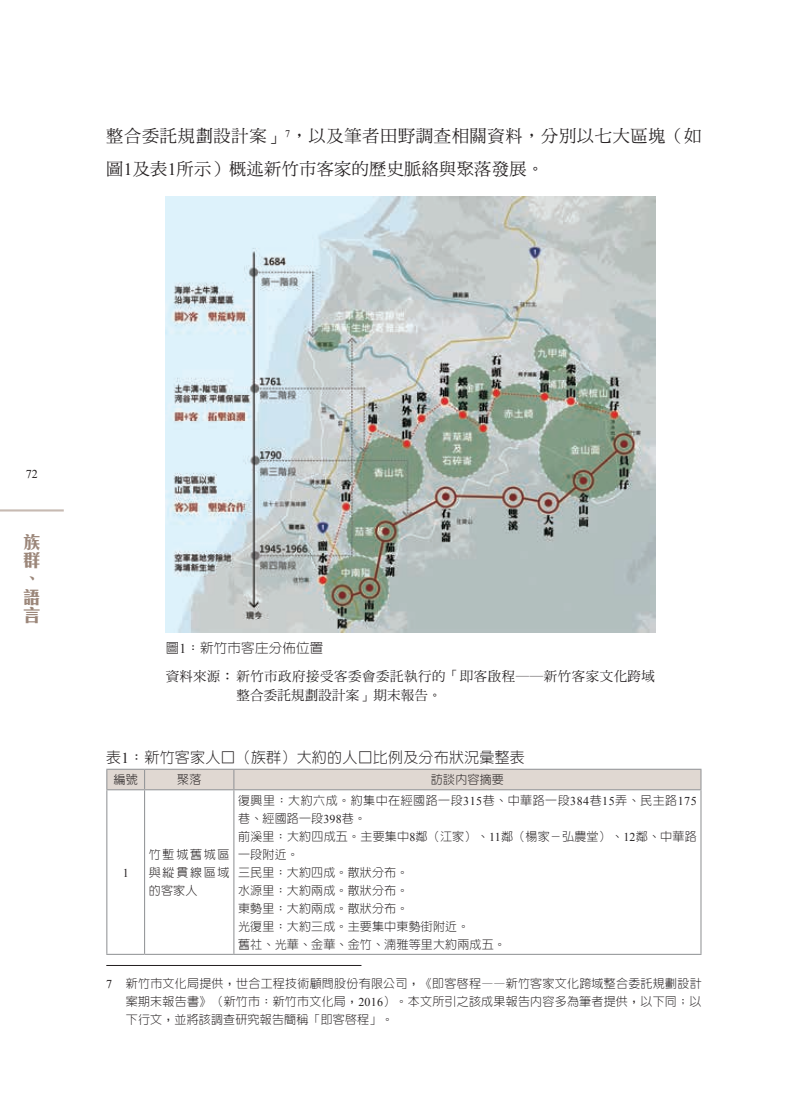
<style>
.page{position:relative;width:808px;height:1106px;background:#fff}
.page>*{position:absolute;margin:0;border:0;box-sizing:border-box;transform-origin:0 0}
.t1{font:700 18px/18.3px "C Hei 3 HK";color:#9b8679}
.t2{font:17.25px/33px "DF Ming Std W5";letter-spacing:.035em;color:#231f20}
.t3{font:300 15px "AR New Hei B5";letter-spacing:.015em;color:#231f20}
.t4{font:13.5px/19.5px "DF Ming Std W5";letter-spacing:.035em;color:#231f20}
.t5{font:300 13.5px "AR New Hei B5";letter-spacing:.015em;color:#231f20}
.t6{font:300 12px/18px "AR New Hei B5";letter-spacing:.015em;color:#231f20;text-align:justify}
.t7{font:12px "Times New Roman";color:#231f20}
.s1{font-family:"Times New Roman"}
.s2{font-family:"Times New Roman";font-weight:400}
</style>
<div class="page">
<hr style="left:0;top:509px;width:64px;height:2px;background:#c7bab2">
<hr style="left:144px;top:790px;width:1px;height:163px;background:#939598">
<hr style="left:233px;top:790px;width:1px;height:163px;background:#939598">
<hr style="left:106px;top:953px;width:39px;height:1px;background:#939598">
<hr style="left:145px;top:953px;width:89px;height:1px;background:#939598">
<hr style="left:234px;top:953px;width:467px;height:1px;background:#939598">
<hr style="left:106px;top:790px;width:1px;height:163px;background:#939598">
<hr style="left:700px;top:790px;width:1px;height:163px;background:#939598">
<hr style="left:106px;top:768px;width:39px;height:1px;background:#939598">
<hr style="left:145px;top:768px;width:89px;height:1px;background:#939598">
<hr style="left:234px;top:768px;width:467px;height:1px;background:#939598">
<div style="left:106px;top:769px;width:595px;height:20px;background:#e0d8d2"></div>
<hr style="left:106px;top:789px;width:39px;height:1px;background:#939598">
<hr style="left:145px;top:789px;width:89px;height:1px;background:#939598">
<hr style="left:234px;top:789px;width:467px;height:1px;background:#939598">
<hr style="left:106px;top:965px;width:255px;height:1px;background:#231f20">
<img style="left:166px;top:196px;width:489px;height:436px">
<h2 class="t2" style="left:106px;top:119px;width:597px">整合委託規劃設計案」<sup>7</sup>，以及筆者田野調查相關資料，分別以七大區塊（如圖<span class="s1">1</span>及表<span class="s1">1</span>所示）概述新竹市客家的歷史脈絡與聚落發展。</h2>
<p class="t7" style="left:26px;top:466px;width:13px">72</p>
<h1 class="t1" style="left:23px;top:531px;width:19px">族群、語言</h1>
<p class="t5" style="left:166px;top:641px;width:159px">圖<span class="s2">1</span>：新竹市客庄分佈位置</p>
<p class="t4" style="left:236px;top:665px;width:420px;text-indent:-70px">資料來源：新竹市政府接受客委會委託執行的「即客啟程──新竹客家文化跨域整合委託規劃設計案」期末報告。</p>
<p class="t3" style="left:106px;top:749px;width:420px">表<span class="s2">1</span>：新竹客家人口（族群）大約的人口比例及分布狀況彙整表</p>
<p class="t6" style="left:114px;top:770px;width:26px">編號</p>
<p class="t6" style="left:177px;top:770px;width:26px">聚落</p>
<p class="t6" style="left:431px;top:770px;width:74px">訪談內容摘要</p>
<p class="t6" style="left:238px;top:791px;width:460px;text-align:left">復興里：大約六成。約集中在經國路一段<span class="s2">315</span>巷、中華路一段<span class="s2">384</span>巷<span class="s2">15</span>弄、民主路<span class="s2">175</span>巷、經國路一段<span class="s2">398</span>巷。<br>前溪里：大約四成五。主要集中<span class="s2">8</span>鄰（江家）、<span class="s2">11</span>鄰（楊家－弘農堂）、<span class="s2">12</span>鄰、中華路一段附近。<br>三民里：大約四成。散狀分布。<br>水源里：大約兩成。散狀分布。<br>東勢里：大約兩成。散狀分布。<br>光復里：大約三成。主要集中東勢街附近。<br>舊社、光華、金華、金竹、湳雅等里大約兩成五。</p>
<p class="t6" style="left:126px;top:974px;width:577px;text-indent:-20px"><span class="s2">7</span> 新竹市文化局提供，世合工程技術顧問股份有限公司，《即客啟程——新竹客家文化跨域整合委託規劃設計案期末報告書》（新竹市：新竹市文化局，<span class="s2">2016</span>）。本文所引之該成果報告內容多為筆者提供，以下同；以下行文，並將該調查研究報告簡稱「即客啟程」。</p>
<p class="t6" style="left:149px;top:845px;width:82px">竹塹城舊城區與縱貫線區域的客家人</p>
<p class="t7" style="left:123px;top:864px;width:7px">1</p>
</div>
